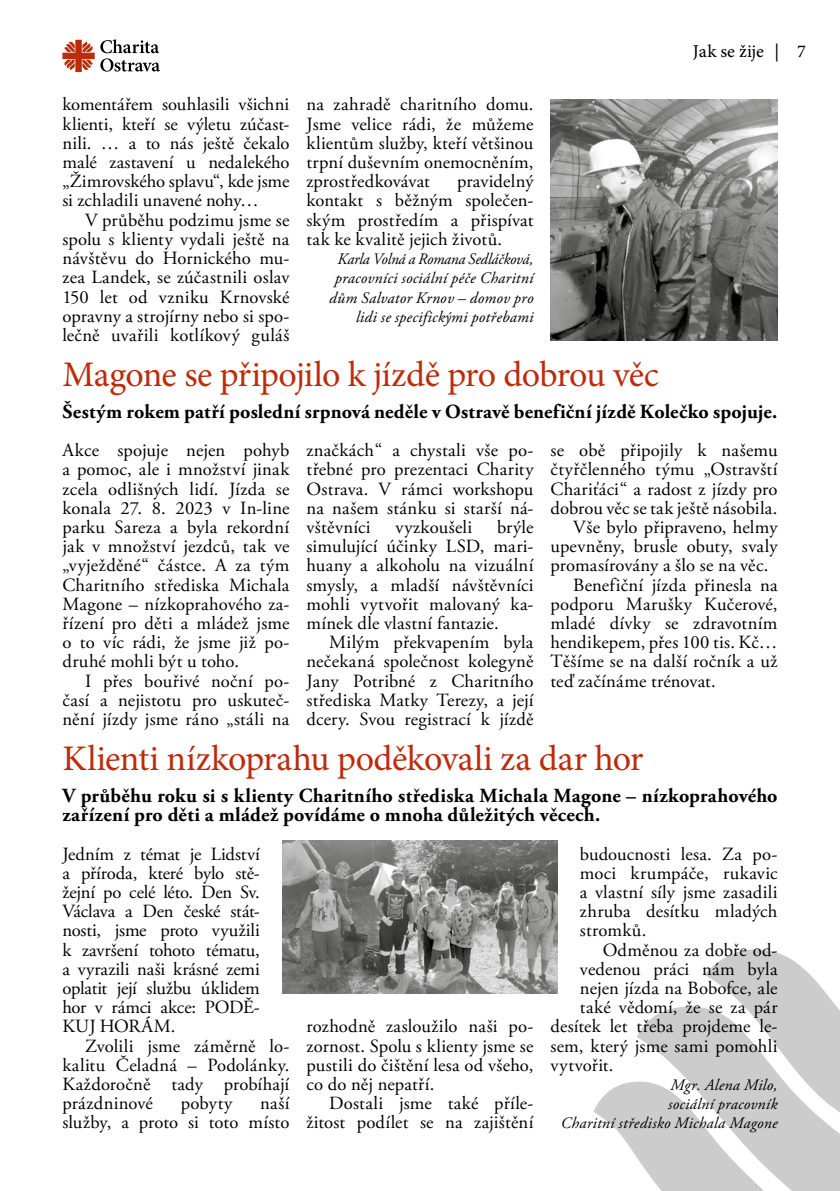
<style>
.page{position:relative;width:840px;height:1191px;background:#fff}
.page>*{position:absolute;margin:0;border:0;box-sizing:border-box;transform-origin:0 0}
.t1{font:36px "Minion Pro";letter-spacing:-.02em;color:#bd2b0b}
.t2{font:700 20px/19.2px "Adobe Garamond Pro";letter-spacing:.01em;color:#000}
.t3{font:18.6px/19.2px "Adobe Garamond Pro";letter-spacing:.01em;color:#000;text-align:justify}
.t4{font:18px "Minion Pro Capt";color:#000}
.t5{font:italic 16px/19.2px "Adobe Garamond Pro";letter-spacing:.015em;color:#000;text-align:right}
</style>
<div class="page">
<svg style="left:62px;top:39px;width:98px;height:33px"></svg>
<svg style="left:593px;top:949px;width:246px;height:242px"></svg>
<img style="left:282px;top:840px;width:275px;height:154px">
<img style="left:550px;top:99px;width:227px;height:242px">
<p class="t3" style="left:62px;top:96px;width:228px">komentářem souhlasili všichni klienti, kteří se výletu zúčast&shy;nili. … a to nás ještě čekalo malé zastavení u nedalekého „Žimrovského splavu“, kde jsme si zchladili unavené nohy…</p>
<p class="t3" style="left:62px;top:211px;width:228px;text-indent:23px">V průběhu podzimu jsme se spolu s klienty vydali ještě na návštěvu do Hornického mu&shy;zea Landek, se zúčastnili oslav 150 let od vzniku Krnovské opravny a strojírny nebo si spo&shy;lečně uvařili kotlíkový guláš</p>
<p class="t3" style="left:306px;top:96px;width:228px">na zahradě charitního domu.<br>Jsme velice rádi, že můžeme klientům služby, kteří většinou trpní duševním onemocněním, zprostředkovávat</p>
<p class="t3" style="left:306px;top:172px;width:228px;text-indent:150px">pravidelný kontakt s běžným společen&shy;ským prostředím a přispívat tak ke kvalitě jejich životů.</p>
<p class="t5" style="left:329px;top:250px;width:206px">Karla Volná a Romana Sedláčková, pracovníci sociální péče Charitní dům Salvator Krnov – domov pro lidi se specifickými potřebami</p>
<p class="t4" style="left:692px;top:39px;width:114px">Jak se žije | 7</p>
<h1 class="t1" style="left:62px;top:350px;width:598px">Magone se připojilo k jízdě pro dobrou věc</h1>
<p class="t2" style="left:62px;top:402px;width:716px">Šestým rokem patří poslední srpnová neděle v Ostravě benefiční jízdě Kolečko spojuje.</p>
<p class="t3" style="left:62px;top:441px;width:228px">Akce spojuje nejen pohyb a pomoc, ale i množství jinak zcela odlišných lidí. Jízda se konala 27. 8. 2023 v In-line parku Sareza a byla rekordní jak v množství jezdců, tak ve „vyježděné“ částce. A za tým Charitního střediska Michala Magone – nízkoprahového za&shy;řízení pro děti a mládež jsme o to víc rádi, že jsme již po&shy;druhé mohli být u toho.</p>
<p class="t3" style="left:62px;top:672px;width:228px;text-indent:23px">I přes bouřivé noční po&shy;časí a nejistotu pro uskuteč&shy;nění jízdy jsme ráno „stáli na</p>
<p class="t3" style="left:550px;top:441px;width:228px">se obě připojily k našemu</p>
<p class="t3" style="left:550px;top:460px;width:228px">čtyřčlenného týmu „Ostravští</p>
<p class="t3" style="left:550px;top:480px;width:228px">Chariťáci“ a radost z jízdy pro</p>
<p class="t3" style="left:550px;top:499px;width:228px">dobrou věc se tak ještě násobila.</p>
<p class="t3" style="left:573px;top:518px;width:206px">Vše bylo připraveno, helmy</p>
<p class="t3" style="left:550px;top:537px;width:228px">upevněny, brusle obuty, svaly</p>
<p class="t3" style="left:550px;top:556px;width:219px">promasírovány a šlo se na věc.</p>
<p class="t3" style="left:573px;top:576px;width:206px">Benefiční jízda přinesla na</p>
<p class="t3" style="left:550px;top:595px;width:228px">podporu Marušky Kučerové,</p>
<p class="t3" style="left:550px;top:614px;width:228px">mladé dívky se zdravotním</p>
<p class="t3" style="left:550px;top:633px;width:228px">hendikepem, přes 100 tis. Kč…</p>
<p class="t3" style="left:550px;top:652px;width:228px">Těšíme se na další ročník a už</p>
<p class="t3" style="left:550px;top:671px;width:167px">teď začínáme trénovat.</p>
<p class="t3" style="left:306px;top:441px;width:228px">značkách“ a chystali vše po&shy;třebné pro prezentaci Charity Ostrava. V rámci workshopu na našem stánku si starší ná&shy;vštěvníci</p>
<p class="t3" style="left:306px;top:518px;width:228px;text-indent:190px">brýle simulující účinky LSD, mari&shy;huany a alkoholu na vizuální smysly, a mladší návštěvníci mohli vytvořit malovaný ka&shy;mínek dle vlastní fantazie.</p>
<p class="t3" style="left:306px;top:633px;width:228px;text-indent:23px">Milým překvapením byla nečekaná společnost kolegyně Jany Potribné z Charitního střediska Matky Terezy, a její dcery. Svou registrací k jízdě</p>
<p class="t3" style="left:395px;top:518px;width:78px">vyzkoušeli</p>
<h1 class="t1" style="left:62px;top:735px;width:582px">Klienti nízkoprahu poděkovali za dar hor</h1>
<p class="t2" style="left:62px;top:786px;width:716px">V průběhu roku si s klienty Charitního střediska Michala Magone – nízkoprahového zařízení pro děti a mládež povídáme o mnoha důležitých věcech.</p>
<p class="t3" style="left:62px;top:844px;width:199px">Jedním z témat je Lidství a příroda, které bylo stě&shy;žejní po celé léto. Den Sv.<br>Václava a Den české stát&shy;nosti, jsme proto využili k završení tohoto tématu, a vyrazili naši krásné zemi oplatit její službu úklidem hor v rámci akce: PODĚ-KUJ HORÁM.</p>
<p class="t3" style="left:62px;top:1036px;width:228px;text-indent:23px">Zvolili jsme záměrně lo&shy;kalitu Čeladná – Podolánky.<br>Každoročně tady probíhají prázdninové</p>
<p class="t3" style="left:579px;top:844px;width:199px">budoucnosti lesa. Za po&shy;moci krumpáče, rukavic a vlastní síly jsme zasadili zhruba desítku mladých stromků.</p>
<p class="t3" style="left:602px;top:940px;width:176px">Odměnou za dobře od-</p>
<p class="t3" style="left:579px;top:960px;width:199px">vedenou práci nám byla</p>
<p class="t3" style="left:579px;top:979px;width:199px">nejen jízda na Bobofce, ale</p>
<p class="t3" style="left:579px;top:998px;width:199px">také vědomí, že se za pár</p>
<p class="t3" style="left:550px;top:1017px;width:228px">desítek let třeba projdeme le-</p>
<p class="t3" style="left:550px;top:1036px;width:228px">sem, který jsme sami pomohli</p>
<p class="t3" style="left:550px;top:1056px;width:64px">vytvořit.</p>
<p class="t5" style="left:560px;top:1075px;width:218px">Mgr. Alena Milo,<br>sociální pracovník<br>Charitní středisko Michala Magone</p>
<p class="t3" style="left:306px;top:1017px;width:228px">rozhodně zasloužilo naši po&shy;zornost. Spolu s klienty jsme se pustili do čištění lesa od všeho, co do něj nepatří.</p>
<p class="t3" style="left:306px;top:1094px;width:228px;text-align:right">Dostali jsme také příle&shy;žitost podílet se na zajištění</p>
<p class="t3" style="left:181px;top:1094px;width:53px">pobyty</p>
<p class="t3" style="left:62px;top:1094px;width:228px;text-align:right">naší<br>služby, a proto si toto místo</p>
</div>
